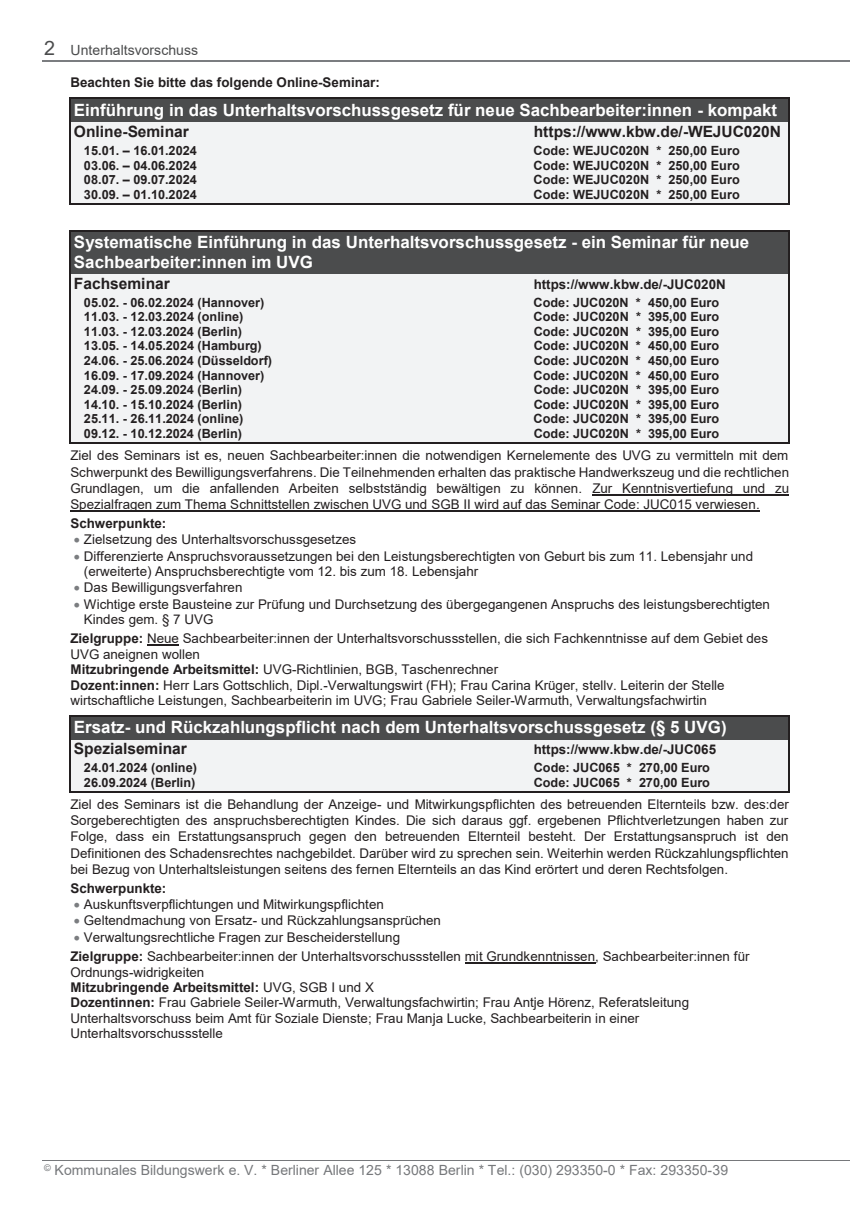
<style>
.page{position:relative;width:862px;height:1214px;background:#fff}
.page>*{position:absolute;margin:0;border:0;box-sizing:border-box;transform-origin:0 0}
.t1{font:700 17px/19.6px "Arial";color:#fff}
.t2{font:700 15.6px "Arial";color:#231f20}
.t3{font:14px "Arial";color:#76787b}
.t4{font:14px "Arial";color:#4b4c4d}
.t5{font:13.4px/15.4px "Arial";color:#231f20}
.t6{font:700 13.4px "Arial";color:#231f20}
.t7{font:700 12.6px "Arial";color:#231f20}
.s1{font-size:19.8px}
.s2{font-weight:700}
</style>
<div class="page">
<hr style="left:42px;top:61px;width:807px;height:1px;background:#7b7d80">
<hr style="left:42px;top:1159px;width:807px;height:1px;background:#76787b">
<div style="left:71px;top:99px;width:718px;height:24px;background:#4b4c4d"></div>
<hr style="left:70px;top:98px;width:720px;height:1px;background:#231f20">
<div style="left:71px;top:123px;width:718px;height:20px;background:#f2f3f4"></div>
<div style="left:71px;top:143px;width:718px;height:15px;background:#f2f3f4"></div>
<div style="left:71px;top:158px;width:718px;height:14px;background:#f2f3f4"></div>
<div style="left:71px;top:172px;width:718px;height:15px;background:#f2f3f4"></div>
<div style="left:71px;top:187px;width:718px;height:16px;background:#f2f3f4"></div>
<hr style="left:70px;top:203px;width:720px;height:1px;background:#231f20">
<svg style="left:70px;top:99px;width:1px;height:104px"></svg>
<svg style="left:789px;top:99px;width:1px;height:104px"></svg>
<div style="left:71px;top:231px;width:718px;height:21px;background:#4b4c4d"></div>
<hr style="left:70px;top:230px;width:720px;height:1px;background:#231f20">
<div style="left:71px;top:252px;width:718px;height:22px;background:#4b4c4d"></div>
<div style="left:71px;top:274px;width:718px;height:21px;background:#f2f3f4"></div>
<div style="left:71px;top:295px;width:718px;height:15px;background:#f2f3f4"></div>
<div style="left:71px;top:310px;width:718px;height:14px;background:#f2f3f4"></div>
<div style="left:71px;top:324px;width:718px;height:15px;background:#f2f3f4"></div>
<div style="left:71px;top:339px;width:718px;height:14px;background:#f2f3f4"></div>
<div style="left:71px;top:353px;width:718px;height:15px;background:#f2f3f4"></div>
<div style="left:71px;top:368px;width:718px;height:15px;background:#f2f3f4"></div>
<div style="left:71px;top:383px;width:718px;height:14px;background:#f2f3f4"></div>
<div style="left:71px;top:397px;width:718px;height:15px;background:#f2f3f4"></div>
<div style="left:71px;top:412px;width:718px;height:14px;background:#f2f3f4"></div>
<div style="left:71px;top:426px;width:718px;height:16px;background:#f2f3f4"></div>
<hr style="left:70px;top:442px;width:720px;height:1px;background:#231f20">
<svg style="left:70px;top:231px;width:1px;height:211px"></svg>
<svg style="left:789px;top:231px;width:1px;height:211px"></svg>
<hr style="left:592px;top:494px;width:197px;height:1px;background:#231f20">
<hr style="left:70px;top:510px;width:690px;height:1px;background:#231f20">
<hr style="left:147px;top:644px;width:32px;height:1px;background:#231f20">
<div style="left:71px;top:716px;width:718px;height:23px;background:#4b4c4d"></div>
<hr style="left:70px;top:715px;width:720px;height:1px;background:#231f20">
<div style="left:71px;top:739px;width:718px;height:21px;background:#f2f3f4"></div>
<div style="left:71px;top:760px;width:718px;height:15px;background:#f2f3f4"></div>
<div style="left:71px;top:775px;width:718px;height:16px;background:#f2f3f4"></div>
<hr style="left:70px;top:791px;width:720px;height:1px;background:#231f20">
<svg style="left:70px;top:716px;width:1px;height:75px"></svg>
<svg style="left:789px;top:716px;width:1px;height:75px"></svg>
<hr style="left:465px;top:962px;width:130px;height:1px;background:#231f20">
<p class="t4" style="left:44px;top:40px;width:156px"><span class="s1">2</span> Unterhaltsvorschuss</p>
<p class="t6" style="left:70px;top:73px;width:311px">Beachten Sie bitte das folgende Online-Seminar:</p>
<p class="t1" style="left:74px;top:100px;width:705px">Einführung in das Unterhaltsvorschussgesetz für neue Sachbearbeiter:innen - kompakt</p>
<p class="t2" style="left:74px;top:120px;width:116px">Online-Seminar</p>
<p class="t2" style="left:534px;top:120px;width:249px">https://www.kbw.de/-WEJUC020N</p>
<p class="t7" style="left:84px;top:141px;width:114px">15.01. – 16.01.2024</p>
<p class="t7" style="left:533px;top:141px;width:208px">Code: WEJUC020N * 250,00 Euro</p>
<p class="t7" style="left:84px;top:156px;width:114px">03.06. – 04.06.2024</p>
<p class="t7" style="left:533px;top:156px;width:208px">Code: WEJUC020N * 250,00 Euro</p>
<p class="t7" style="left:84px;top:171px;width:114px">08.07. – 09.07.2024</p>
<p class="t7" style="left:533px;top:171px;width:208px">Code: WEJUC020N * 250,00 Euro</p>
<p class="t7" style="left:84px;top:185px;width:114px">30.09. – 01.10.2024</p>
<p class="t7" style="left:533px;top:185px;width:208px">Code: WEJUC020N * 250,00 Euro</p>
<p class="t1" style="left:74px;top:233px;width:676px">Systematische Einführung in das Unterhaltsvorschussgesetz - ein Seminar für neue<br>Sachbearbeiter:innen im UVG</p>
<p class="t2" style="left:74px;top:272px;width:97px">Fachseminar</p>
<p class="t6" style="left:534px;top:274px;width:194px">https://www.kbw.de/-JUC020N</p>
<p class="t7" style="left:84px;top:293px;width:182px">05.02. - 06.02.2024 (Hannover)</p>
<p class="t7" style="left:533px;top:293px;width:187px">Code: JUC020N * 450,00 Euro</p>
<p class="t7" style="left:84px;top:308px;width:161px">11.03. - 12.03.2024 (online)</p>
<p class="t7" style="left:533px;top:308px;width:187px">Code: JUC020N * 395,00 Euro</p>
<p class="t7" style="left:84px;top:322px;width:160px">11.03. - 12.03.2024 (Berlin)</p>
<p class="t7" style="left:534px;top:322px;width:187px">Code: JUC020N * 395,00 Euro</p>
<p class="t7" style="left:84px;top:337px;width:179px">13.05. - 14.05.2024 (Hamburg)</p>
<p class="t7" style="left:534px;top:337px;width:187px">Code: JUC020N * 450,00 Euro</p>
<p class="t7" style="left:84px;top:352px;width:190px">24.06. - 25.06.2024 (Düsseldorf)</p>
<p class="t7" style="left:534px;top:352px;width:187px">Code: JUC020N * 450,00 Euro</p>
<p class="t7" style="left:84px;top:366px;width:182px">16.09. - 17.09.2024 (Hannover)</p>
<p class="t7" style="left:533px;top:366px;width:187px">Code: JUC020N * 450,00 Euro</p>
<p class="t7" style="left:84px;top:381px;width:160px">24.09. - 25.09.2024 (Berlin)</p>
<p class="t7" style="left:534px;top:381px;width:187px">Code: JUC020N * 395,00 Euro</p>
<p class="t7" style="left:84px;top:395px;width:160px">14.10. - 15.10.2024 (Berlin)</p>
<p class="t7" style="left:534px;top:395px;width:187px">Code: JUC020N * 395,00 Euro</p>
<p class="t7" style="left:84px;top:410px;width:161px">25.11. - 26.11.2024 (online)</p>
<p class="t7" style="left:533px;top:410px;width:187px">Code: JUC020N * 395,00 Euro</p>
<p class="t7" style="left:84px;top:425px;width:160px">09.12. - 10.12.2024 (Berlin)</p>
<p class="t7" style="left:534px;top:425px;width:187px">Code: JUC020N * 395,00 Euro</p>
<p class="t5" style="left:70px;top:447px;width:720px;line-height:16.2px;text-align:justify">Ziel des Seminars ist es, neuen Sachbearbeiter:innen die notwendigen Kernelemente des UVG zu vermitteln mit dem Schwerpunkt des Bewilligungsverfahrens. Die Teilnehmenden erhalten das praktische Handwerkszeug und die rechtlichen Grundlagen, um die anfallenden Arbeiten selbstständig bewältigen zu können. Zur Kenntnisvertiefung und zu Spezialfragen zum Thema Schnittstellen zwischen UVG und SGB II wird auf das Seminar Code: JUC015 verwiesen.</p>
<p class="t6" style="left:70px;top:513px;width:97px">Schwerpunkte:</p>
<p class="t5" style="left:84px;top:531px;width:687px;line-height:16px">Zielsetzung des Unterhaltsvorschussgesetzes<br>Differenzierte Anspruchsvoraussetzungen bei den Leistungsberechtigten von Geburt bis zum 11. Lebensjahr und (erweiterte) Anspruchsberechtigte vom 12. bis zum 18. Lebensjahr<br>Das Bewilligungsverfahren<br>Wichtige erste Bausteine zur Prüfung und Durchsetzung des übergegangenen Anspruchs des leistungsberechtigten Kindes gem. § 7 UVG</p>
<p class="t5" style="left:70px;top:631px;width:699px"><span class="s2">Zielgruppe:</span> Neue Sachbearbeiter:innen der Unterhaltsvorschussstellen, die sich Fachkenntnisse auf dem Gebiet des UVG aneignen wollen<br><span class="s2">Mitzubringende Arbeitsmittel:</span> UVG-Richtlinien, BGB, Taschenrechner<br><span class="s2">Dozent:innen:</span> Herr Lars Gottschlich, Dipl.-Verwaltungswirt (FH); Frau Carina Krüger, stellv. Leiterin der Stelle wirtschaftliche Leistungen, Sachbearbeiterin im UVG; Frau Gabriele Seiler-Warmuth, Verwaltungsfachwirtin</p>
<p class="t1" style="left:74px;top:717px;width:654px">Ersatz- und Rückzahlungspflicht nach dem Unterhaltsvorschussgesetz (§ 5 UVG)</p>
<p class="t2" style="left:74px;top:737px;width:114px">Spezialseminar</p>
<p class="t6" style="left:534px;top:740px;width:184px">https://www.kbw.de/-JUC065</p>
<p class="t7" style="left:84px;top:758px;width:115px">24.01.2024 (online)</p>
<p class="t7" style="left:534px;top:758px;width:178px">Code: JUC065 * 270,00 Euro</p>
<p class="t7" style="left:84px;top:773px;width:113px">26.09.2024 (Berlin)</p>
<p class="t7" style="left:534px;top:773px;width:178px">Code: JUC065 * 270,00 Euro</p>
<p class="t5" style="left:70px;top:796px;width:720px;line-height:16.2px;text-align:justify">Ziel des Seminars ist die Behandlung der Anzeige- und Mitwirkungspflichten des betreuenden Elternteils bzw. des:der Sorgeberechtigten des anspruchsberechtigten Kindes. Die sich daraus ggf. ergebenen Pflichtverletzungen haben zur Folge, dass ein Erstattungsanspruch gegen den betreuenden Elternteil besteht. Der Erstattungsanspruch ist den Definitionen des Schadensrechtes nachgebildet. Darüber wird zu sprechen sein. Weiterhin werden Rückzahlungspflichten bei Bezug von Unterhaltsleistungen seitens des fernen Elternteils an das Kind erörtert und deren Rechtsfolgen.</p>
<p class="t6" style="left:70px;top:878px;width:97px">Schwerpunkte:</p>
<p class="t5" style="left:84px;top:895px;width:359px;line-height:16.4px">Auskunftsverpflichtungen und Mitwirkungspflichten<br>Geltendmachung von Ersatz- und Rückzahlungsansprüchen<br>Verwaltungsrechtliche Fragen zur Bescheiderstellung</p>
<p class="t5" style="left:70px;top:948px;width:680px"><span class="s2">Zielgruppe:</span> Sachbearbeiter:innen der Unterhaltsvorschussstellen mit Grundkenntnissen, Sachbearbeiter:innen für Ordnungs-widrigkeiten<br><span class="s2">Mitzubringende Arbeitsmittel:</span> UVG, SGB I und X<br><span class="s2">Dozentinnen:</span> Frau Gabriele Seiler-Warmuth, Verwaltungsfachwirtin; Frau Antje Hörenz, Referatsleitung Unterhaltsvorschuss beim Amt für Soziale Dienste; Frau Manja Lucke, Sachbearbeiterin in einer Unterhaltsvorschussstelle</p>
<p class="t3" style="left:44px;top:1160px;width:685px"><sup>©</sup> Kommunales Bildungswerk e. V. * Berliner Allee 125 * 13088 Berlin * Tel.: (030) 293350-0 * Fax: 293350-39</p>
</div>
